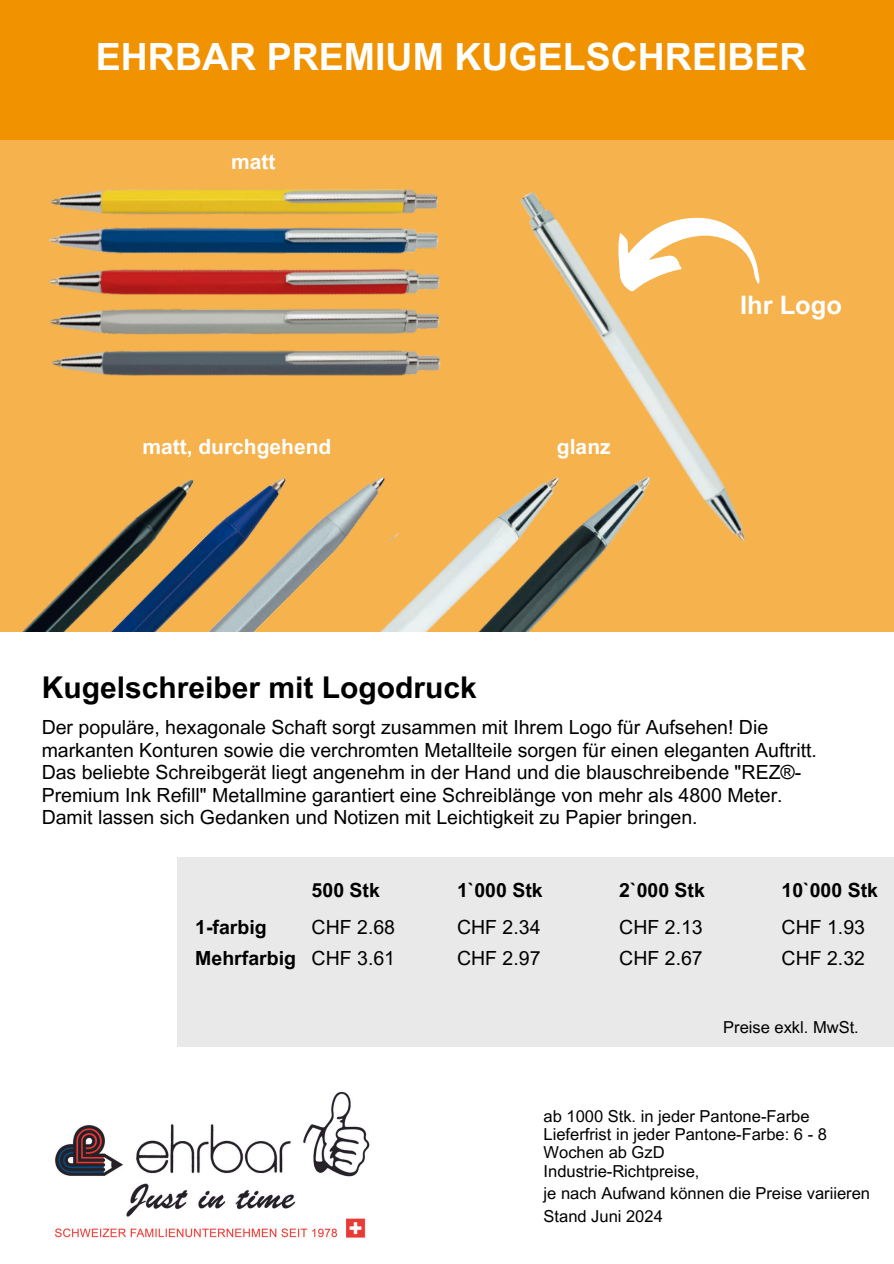
<style>
.page{position:relative;width:894px;height:1264px;background:#fff}
.page>*{position:absolute;margin:0;border:0;box-sizing:border-box;transform-origin:0 0}
.t1{font:700 37.5px "Arial MT Pro";color:#fff}
.t2{font:700 30px "Arial MT Pro";color:#000}
.t3{font:700 25.5px "Arial MT Pro";color:#fff}
.t4{font:700 21px "Arial MT Pro";color:#fff}
.t5{font:19.5px/22.5px "Arial MT Pro";color:#000}
.t6{font:700 19.5px "Arial MT Pro";color:#000}
.t7{font:16.5px/18px "Arial MT Pro";color:#000}
</style>
<div class="page">
<div style="left:0;top:100px;width:893px;height:531px;background:#f5b24d"></div>
<img style="left:49px;top:189px;width:379px;height:187px">
<div style="left:0;top:0;width:893px;height:140px;background:#f19201"></div>
<img style="left:23px;top:602px;width:28px;height:29px">
<img style="left:51px;top:479px;width:146px;height:152px">
<img style="left:197px;top:477px;width:142px;height:154px">
<img style="left:339px;top:477px;width:89px;height:154px">
<img style="left:428px;top:595px;width:136px;height:36px">
<img style="left:428px;top:192px;width:318px;height:403px">
<svg style="left:596px;top:192px;width:164px;height:155px"></svg>
<img style="left:54px;top:1091px;width:316px;height:147px">
<div style="left:176px;top:857px;width:717px;height:189px;background:#e9e9e9"></div>
<p class="t1" style="left:96px;top:43px;width:712px">EHRBAR PREMIUM KUGELSCHREIBER</p>
<h5 class="t4" style="left:231px;top:154px;width:46px">matt</h5>
<h5 class="t4" style="left:142px;top:438px;width:190px">matt, durchgehend</h5>
<p class="t4" style="left:557px;top:438px;width:55px">glanz</p>
<p class="t3" style="left:739px;top:296px;width:103px">Ihr Logo</p>
<p class="t2" style="left:42px;top:676px;width:436px">Kugelschreiber mit Logodruck</p>
<h5 class="t5" style="left:42px;top:718px;width:776px">Der populäre, hexagonale Schaft sorgt zusammen mit Ihrem Logo für Aufsehen! Die markanten Konturen sowie die verchromten Metallteile sorgen für einen eleganten Auftritt.<br>Das beliebte Schreibgerät liegt angenehm in der Hand und die blauschreibende "REZ®- Premium Ink Refill" Metallmine garantiert eine Schreiblänge von mehr als 4800 Meter.<br>Damit lassen sich Gedanken und Notizen mit Leichtigkeit zu Papier bringen.</h5>
<p class="t6" style="left:195px;top:919px;width:73px">1-farbig</p>
<h6 class="t6" style="left:195px;top:950px;width:102px">Mehrfarbig</h6>
<p class="t6" style="left:311px;top:882px;width:70px">500 Stk</p>
<p class="t6" style="left:457px;top:882px;width:87px">1`000 Stk</p>
<p class="t6" style="left:619px;top:882px;width:87px">2`000 Stk</p>
<h2 class="t6" style="left:781px;top:882px;width:98px">10`000 Stk</h2>
<h5 class="t5" style="left:311px;top:918px;width:85px">CHF 2.68</h5>
<h5 class="t5" style="left:311px;top:949px;width:85px">CHF 3.61</h5>
<h4 class="t5" style="left:457px;top:918px;width:85px">CHF 2.34</h4>
<h5 class="t5" style="left:457px;top:949px;width:85px">CHF 2.97</h5>
<h4 class="t5" style="left:619px;top:918px;width:85px">CHF 2.13</h4>
<h5 class="t5" style="left:619px;top:949px;width:85px">CHF 2.67</h5>
<h4 class="t5" style="left:781px;top:918px;width:85px">CHF 1.93</h4>
<h4 class="t5" style="left:781px;top:949px;width:85px">CHF 2.32</h4>
<h5 class="t7" style="left:723px;top:1020px;width:137px">Preise exkl. MwSt.</h5>
<h3 class="t7" style="left:543px;top:1108px;width:267px">ab 1000 Stk. in jeder Pantone-Farbe</h3>
<p class="t7" style="left:543px;top:1126px;width:285px">Lieferfrist in jeder Pantone-Farbe: 6 - 8<br>Wochen ab GzD</p>
<h4 class="t7" style="left:543px;top:1164px;width:157px">Industrie-Richtpreise,</h4>
<h4 class="t7" style="left:543px;top:1186px;width:328px">je nach Aufwand können die Preise variieren</h4>
<h5 class="t7" style="left:543px;top:1209px;width:121px">Stand Juni 2024</h5>
</div>
